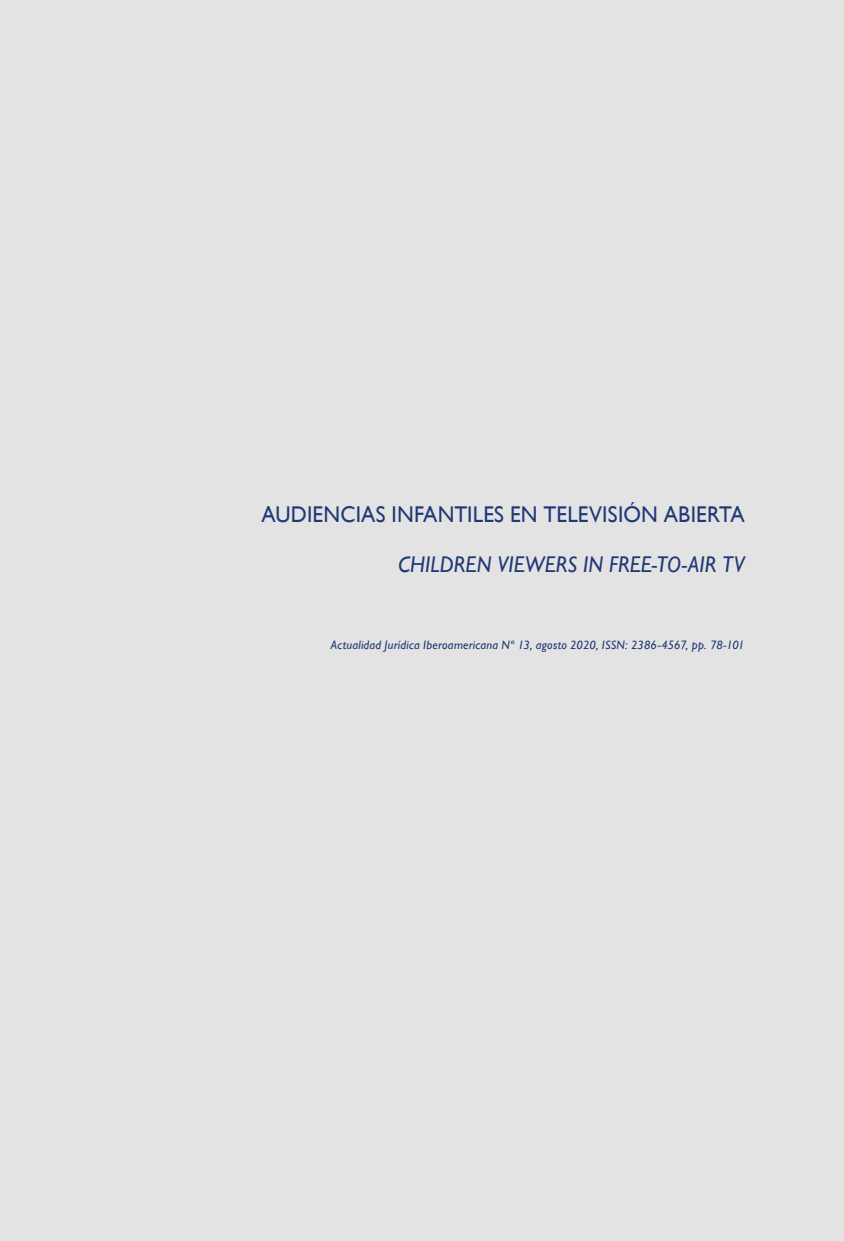
<style>
.page{position:relative;width:844px;height:1241px;background:#fff}
.page>*{position:absolute;margin:0;border:0;box-sizing:border-box;transform-origin:0 0}
.t1{font:22.75px "Gill Sans";letter-spacing:.01em;color:#203876;scale:.94 1}
.t2{font:italic 22.75px "Gill Sans";letter-spacing:.01em;color:#203876;scale:.94 1}
.t3{font:italic 12.25px "Gill Sans";letter-spacing:.02em;color:#203876}
</style>
<div class="page">
<div style="left:0;top:0;width:843px;height:1240px;background:#e3e3e3"></div>
<h1 class="t1" style="left:261px;top:501px;width:515px">AUDIENCIAS INFANTILES EN TELEVISIÓN ABIERTA</h1>
<h1 class="t2" style="left:398px;top:550px;width:370px">CHILDREN VIEWERS IN FREE-TO-AIR TV</h1>
<p class="t3" style="left:331px;top:638px;width:415px">Actualidad Jurídica Iberoamericana Nº 13, agosto 2020, ISSN: 2386-4567, pp. 78-101</p>
</div>
